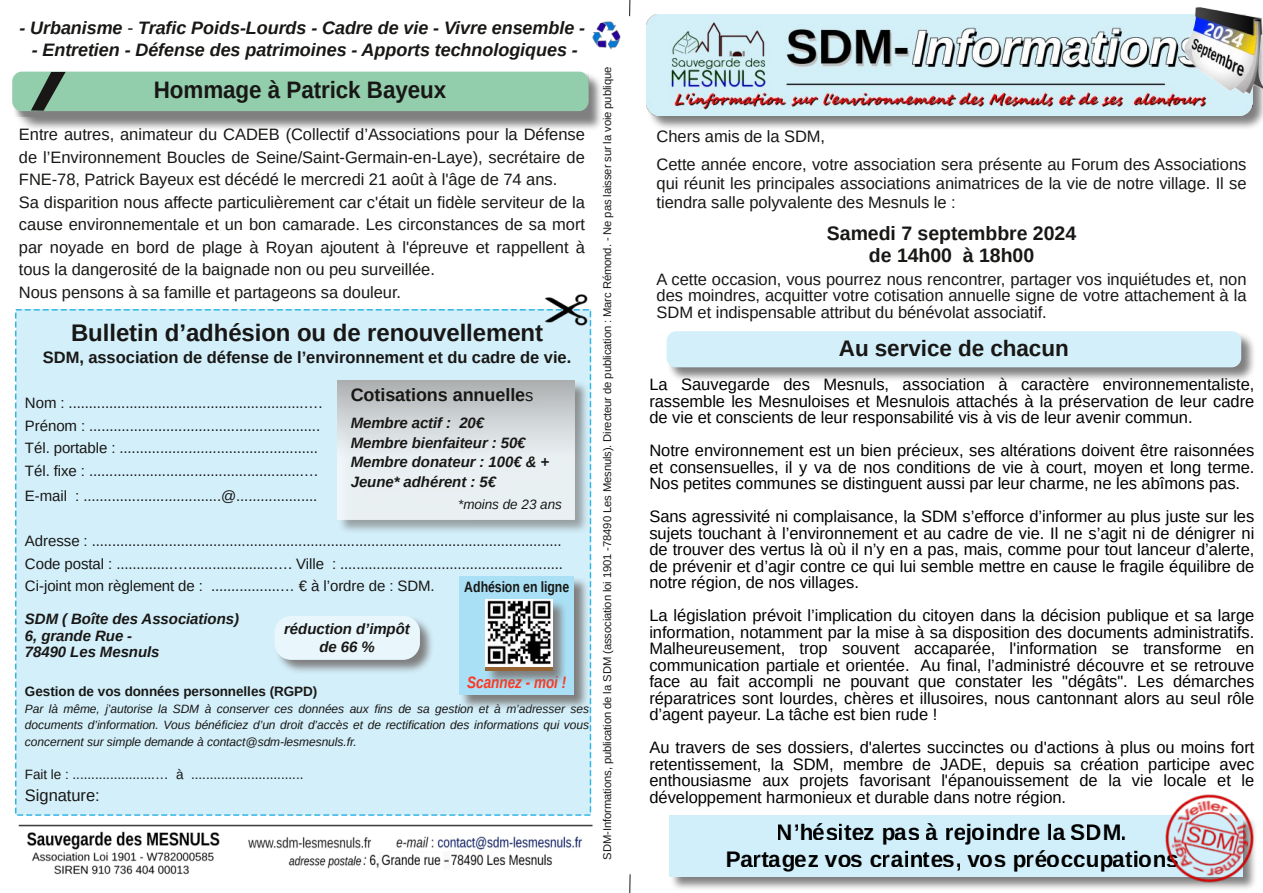
<style>
.page{position:relative;width:1263px;height:893px;background:#fff}
.page>*{position:absolute;margin:0;border:0;box-sizing:border-box;transform-origin:0 0}
.t1{font:700 24px "Liberation Sans";letter-spacing:-.005em;color:#181715}
.t2{font:700 23.85px "Liberation Sans";letter-spacing:-.005em;color:#181715;scale:.94 1}
.t3{font:700 22.5px/27px "Liberation Sans";letter-spacing:-.005em;color:#000;text-align:center}
.t4{font:700 22.5px "Liberation Sans";letter-spacing:-.005em;color:#181715}
.t5{font:700 19.5px/22.5px "Liberation Sans";color:#181715;text-align:center}
.t6{font:italic 700 18px "Liberation Sans";letter-spacing:-.005em;color:#181715}
.t7{font:700 18px "Liberation Sans";color:#181715}
.t8{font:16.5px/16.5px "Liberation Sans";color:#000;text-align:justify}
.t9{font:16.5px/22.5px "Liberation Sans";color:#181715}
.t10{font:700 16.5px "Liberation Sans";color:#181715}
.t11{font:italic 700 16.5px "Liberation Sans Narrow";color:#ff3622}
.t12{font:15px/22.5px "Liberation Sans";letter-spacing:-.005em;color:#181715}
.t13{font:italic 700 15px/19.5px "Liberation Sans";letter-spacing:-.005em;color:#181715}
.t14{font:700 15px "Liberation Sans Narrow";letter-spacing:-.005em;color:#181715}
.t15{font:13.5px "Liberation Sans";letter-spacing:-.01em;color:#181715}
.t16{font:700 13.5px "Liberation Sans";color:#181715}
.t17{font:italic 13.5px "Liberation Sans";color:#181715}
.t18{font:italic 12px/16.5px "Liberation Sans";letter-spacing:-.005em;color:#181715;text-align:justify}
.t19{font:11.25px "Liberation Sans";letter-spacing:-.01em;color:#181715}
.s1{font-weight:400;font-style:normal}
.s2{font-weight:400;font-size:16.5px}
</style>
<div class="page">
<img style="left:18px;top:824px;width:575px;height:51px">
<img style="left:592px;top:21px;width:29px;height:29px">
<svg style="left:18px;top:71px;width:583px;height:58px;background:#b6b8b7"></svg>
<div style="left:12px;top:72px;width:577px;height:45px;background:#808080"></div>
<div style="left:12px;top:72px;width:577px;height:39px;background:#92cdac;border-radius:10px"></div>
<svg style="left:30px;top:71px;width:36px;height:40px"></svg>
<svg style="left:667px;top:331px;width:587px;height:49px;background:#b4b4b5"></svg>
<div style="left:667px;top:331px;width:574px;height:36px;background:#d3effa;border-radius:10px"></div>
<svg style="left:651px;top:97px;width:612px;height:31px;background:#b0b0b0"></svg>
<img style="left:646px;top:14px;width:606px;height:102px">
<img style="left:1181px;top:7px;width:82px;height:90px">
<svg style="left:669px;top:876px;width:471px;height:13px;background:#b6b9ba"></svg>
<div style="left:669px;top:815px;width:574px;height:61px;background:#d1effa"></div>
<svg style="left:629px;top:0;width:1px;height:17px"></svg>
<svg style="left:629px;top:874px;width:1px;height:19px"></svg>
<div style="left:16px;top:310px;width:574px;height:505px;background:#d3effa"></div>
<div style="left:15px;top:309px;width:576px;height:507px;border:2px dashed #33b5e5"></div>
<svg style="left:338px;top:381px;width:252px;height:153px"></svg>
<svg style="left:338px;top:381px;width:237px;height:138px;background:#d9dfe1"></svg>
<svg style="left:462px;top:576px;width:127px;height:134px"></svg>
<div style="left:460px;top:576px;width:114px;height:119px;background:#a9e0f5"></div>
<svg style="left:488px;top:599px;width:77px;height:84px;background:#96aeb8"></svg>
<div style="left:485px;top:599px;width:67px;height:72px;background:linear-gradient(to right,#966432,#966432)"></div>
<img style="left:485px;top:599px;width:67px;height:67px">
<svg style="left:278px;top:616px;width:154px;height:56px"></svg>
<div style="left:274px;top:616px;width:146px;height:44px;background:#e9f7fc;border-radius:17px"></div>
<img style="left:1140px;top:794px;width:115px;height:95px">
<img style="left:544px;top:294px;width:43px;height:31px">
<p class="t6" style="left:19px;top:17px;width:567px">- Urbanisme <span class="s1">-</span> Trafic Poids-Lourds - Cadre de vie - Vivre ensemble -</p>
<p class="t6" style="left:32px;top:40px;width:548px">- Entretien - Défense des patrimoines - Apports technologiques -</p>
<h2 class="t2" style="left:154px;top:76px;width:313px">Hommage à Patrick Bayeux</h2>
<p class="t9" style="left:19px;top:123px;width:567px">Entre autres, animateur du CADEB (Collectif d’Associations pour la Défense de l’Environnement Boucles de Seine/Saint-Germain-en-Laye), secrétaire de FNE-78, Patrick Bayeux est décédé le mercredi 21 août à l'âge de 74 ans.<br>Sa disparition nous affecte particulièrement car c'était un fidèle serviteur de la cause environnementale et un bon camarade. Les circonstances de sa mort par noyade en bord de plage à Royan ajoutent à l'épreuve et rappellent à tous la dangerosité de la baignade non ou peu surveillée.<br>Nous pensons à sa famille et partageons sa douleur.</p>
<h1 class="t1" style="left:71px;top:319px;width:474px">Bulletin d’adhésion ou de renouvellement</h1>
<p class="t10" style="left:43px;top:348px;width:530px">SDM, association de défense de l’environnement et du cadre de vie.</p>
<p class="t12" style="left:25px;top:392px;width:299px">Nom : ..........................................................….<br>Prénom : .........................................................<br>Tél. portable : .................................................<br>Tél. fixe : .....................................................…</p>
<p class="t12" style="left:25px;top:485px;width:294px">E-mail : ..................................@....................</p>
<p class="t12" style="left:25px;top:530px;width:540px;text-align:justify">Adresse : ....................................................................................................................<br>Code postal : ..............….....................…. Ville : .......................................................<br>Ci-joint mon règlement de : .................… € à l’ordre de : SDM.</p>
<p class="t13" style="left:25px;top:611px;width:216px;line-height:16.5px">SDM ( Boîte des Associations)<br>6, grande Rue -<br>78490 Les Mesnuls</p>
<p class="t16" style="left:25px;top:684px;width:294px">Gestion de vos données personnelles (RGPD)</p>
<p class="t18" style="left:25px;top:700px;width:566px">Par là même, j’autorise la SDM à conserver ces données aux fins de sa gestion et à m’adresser ses documents d’information. Vous bénéficiez d’un droit d’accès et de rectification des informations qui vous concernent sur simple demande à contact@sdm-lesmesnuls.fr.</p>
<p class="t15" style="left:25px;top:767px;width:280px">Fait le : ......................… à ..............................</p>
<p class="t9" style="left:25px;top:784px;width:76px">Signature:</p>
<p class="t7" style="left:351px;top:385px;width:184px">Cotisations annuelle<span class="s2">s</span></p>
<p class="t13" style="left:351px;top:413px;width:200px">Membre actif : 20€<br>Membre bienfaiteur : 50€<br>Membre donateur : 100€ &amp; +<br>Jeune* adhérent : 5€</p>
<p class="t17" style="left:458px;top:497px;width:105px">*moins de 23 ans</p>
<p class="t14" style="left:464px;top:581px;width:106px">Adhésion en ligne</p>
<p class="t13" style="left:284px;top:619px;width:127px;line-height:18px;text-align:center">réduction d’impôt de 66 %</p>
<p class="t11" style="left:467px;top:676px;width:100px">Scannez - moi !</p>
<p class="t19" style="left:601px;top:859px;width:794px;rotate:-90deg">SDM-Informations, publication de la SDM (association loi 1901 -78490 Les Mesnuls). Directeur de publication : Marc Rémond. - Ne pas laisser sur la voie publique</p>
<p class="t9" style="left:657px;top:123px;width:591px;line-height:27.9px">Chers amis de la SDM,<br>Cette année encore, votre association sera présente au Forum des Associations</p>
<p class="t9" style="left:657px;top:174px;width:591px;line-height:18.9px">qui réunit les principales associations animatrices de la vie de notre village. Il se tiendra salle polyvalente des Mesnuls le :</p>
<p class="t5" style="left:827px;top:222px;width:251px">Samedi 7 septembbre 2024 de 14h00 à 18h00</p>
<p class="t9" style="left:657px;top:271px;width:591px;line-height:16.5px;text-align:justify">A cette occasion, vous pourrez nous rencontrer, partager vos inquiétudes et, non des moindres, acquitter votre cotisation annuelle signe de votre attachement à la SDM et indispensable attribut du bénévolat associatif.</p>
<h3 class="t4" style="left:839px;top:335px;width:231px">Au service de chacun</h3>
<p class="t8" style="left:649px;top:376px;width:606px">La Sauvegarde des Mesnuls, association à caractère environnementaliste, rassemble les Mesnuloises et Mesnulois attachés à la préservation de leur cadre de vie et conscients de leur responsabilité vis à vis de leur avenir commun.</p>
<p class="t8" style="left:649px;top:442px;width:606px">Notre environnement est un bien précieux, ses altérations doivent être raisonnées et consensuelles, il y va de nos conditions de vie à court, moyen et long terme.<br>Nos petites communes se distinguent aussi par leur charme, ne les abîmons pas.</p>
<p class="t8" style="left:649px;top:508px;width:606px">Sans agressivité ni complaisance, la SDM s’efforce d’informer au plus juste sur les sujets touchant à l’environnement et au cadre de vie. Il ne s’agit ni de dénigrer ni de trouver des vertus là où il n’y en a pas, mais, comme pour tout lanceur d’alerte, de prévenir et d’agir contre ce qui lui semble mettre en cause le fragile équilibre de notre région, de nos villages.</p>
<p class="t8" style="left:649px;top:607px;width:606px">La législation prévoit l’implication du citoyen dans la décision publique et sa large information, notamment par la mise à sa disposition des documents administratifs.<br>Malheureusement, trop souvent accaparée, l'information se transforme en communication partiale et orientée. Au final, l’administré découvre et se retrouve face au fait accompli ne pouvant que constater les "dégâts". Les démarches réparatrices sont lourdes, chères et illusoires, nous cantonnant alors au seul rôle d’agent payeur. La tâche est bien rude !</p>
<p class="t8" style="left:649px;top:739px;width:606px">Au travers de ses dossiers, d'alertes succinctes ou d'actions à plus ou moins fort retentissement, la SDM, membre de JADE, depuis sa création participe avec enthousiasme aux projets favorisant l'épanouissement de la vie locale et le développement harmonieux et durable dans notre région.</p>
<h3 class="t3" style="left:725px;top:818px;width:455px">N’hésitez pas à rejoindre la SDM.<br>Partagez vos craintes, vos préoccupations</h3>
</div>
